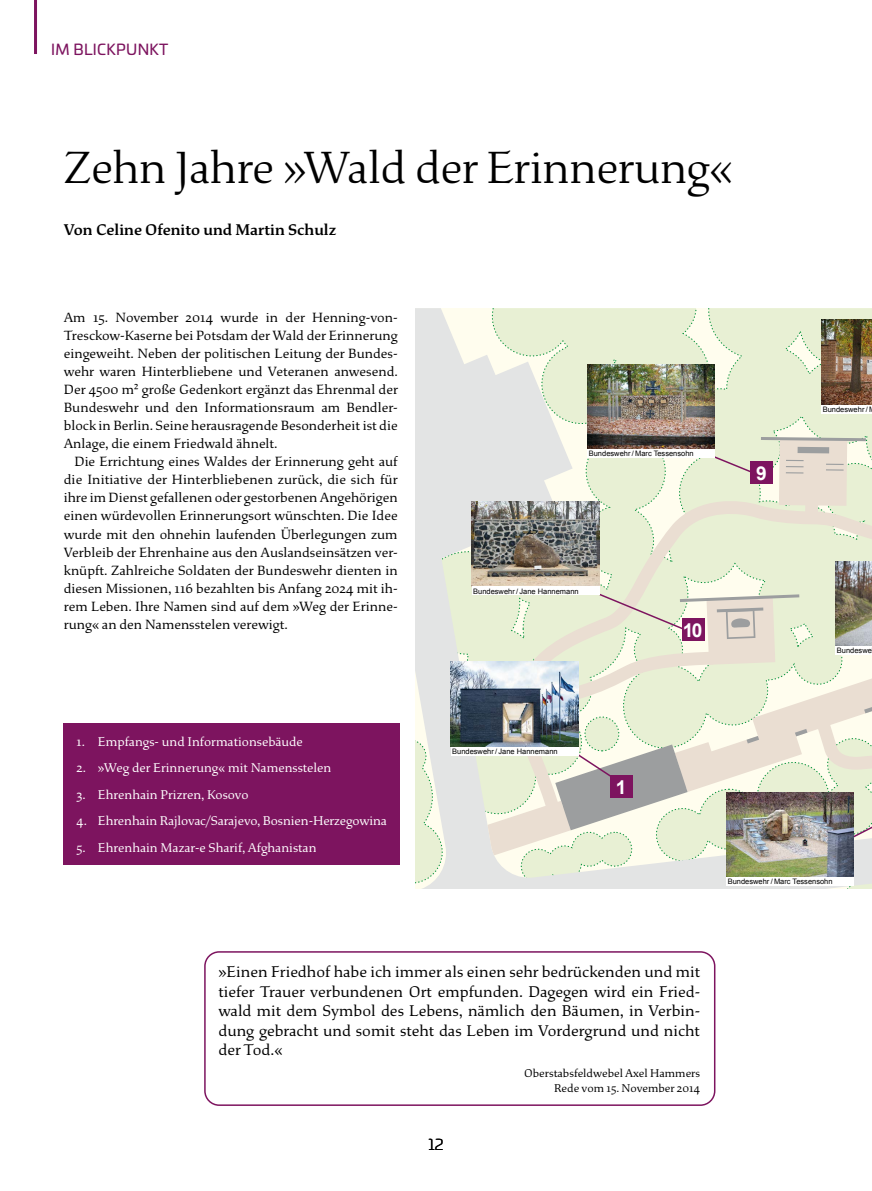
<style>
.page{position:relative;width:872px;height:1191px;background:#fff}
.page>*{position:absolute;margin:0;border:0;box-sizing:border-box;transform-origin:0 0}
.H1_-_HL_Im_Blickpunkt_Service{font:300 48px "Study";letter-spacing:-.01em;color:#000}
.t1{font:700 19.05px "Arial";color:#fff}
.t2{font:16.5px/19.5px "Study";color:#000;text-align:justify}
.P_-_Autor_Großbeitrag{font:600 16.5px "Study";color:#000}
.t3{font:15px "Univia Pro";letter-spacing:.02em;color:#7d145f}
.t4{font:15px "Univia Pro";color:#000}
.P_-_Fließtext_mit_Einzug{font:14.25px/18px "Study";color:#000;text-align:justify}
.P_-_Fließtext_ohne_Einzug{font:14.25px/18px "Study";color:#000;text-align:justify}
.t5{font:13.5px "Study";color:#fff}
.t6{font:12px/15px "Study";color:#000;text-align:right}
.t7{font:7.5px "Arial";color:#000}
</style>
<div class="page">
<hr style="left:34px;top:0;width:3px;height:54px;background:#7d145f">
<div style="left:204px;top:951px;width:511px;height:155px;border:2px solid #7d145f;border-radius:14px"></div>
<div style="left:64px;top:723px;width:336px;height:141px;background:#7d145f"></div>
<svg style="left:415px;top:308px;width:457px;height:581px;background:#e7ebdd"></svg>
<svg style="left:508px;top:432px;width:364px;height:98px;background:#eaedda"></svg>
<svg style="left:487px;top:530px;width:385px;height:325px;background:#eaeed6"></svg>
<svg style="left:864px;top:707px;width:8px;height:6px"></svg>
<svg style="left:761px;top:437px;width:105px;height:69px;background:#e5e0d1"></svg>
<div style="left:797px;top:447px;width:32px;height:6px;background:#9c9e9f"></div>
<svg style="left:521px;top:721px;width:351px;height:168px;background:#e1e2d3"></svg>
<svg style="left:706px;top:452px;width:49px;height:22px"></svg>
<img style="left:451px;top:662px;width:127px;height:85px">
<div style="left:451px;top:747px;width:127px;height:8px;background:#fff"></div>
<img style="left:726px;top:792px;width:128px;height:85px">
<div style="left:726px;top:877px;width:128px;height:9px;background:#fff"></div>
<img style="left:587px;top:364px;width:128px;height:85px">
<div style="left:587px;top:449px;width:128px;height:9px;background:#fff"></div>
<img style="left:821px;top:320px;width:51px;height:85px">
<div style="left:821px;top:405px;width:51px;height:8px;background:#fff"></div>
<img style="left:835px;top:561px;width:37px;height:85px">
<div style="left:835px;top:646px;width:37px;height:9px;background:#fff"></div>
<div style="left:610px;top:775px;width:22px;height:22px;background:#7d145f"></div>
<div style="left:750px;top:461px;width:22px;height:22px;background:#7d145f"></div>
<svg style="left:587px;top:588px;width:212px;height:77px;background:#e5e4d1"></svg>
<img style="left:472px;top:501px;width:127px;height:85px">
<div style="left:472px;top:586px;width:127px;height:9px;background:#fff"></div>
<div style="left:682px;top:618px;width:22px;height:22px;background:#7d145f"></div>
<p class="t3" style="left:51px;top:38px;width:119px">IM BLICKPUNKT</p>
<h1 class="H1_-_HL_Im_Blickpunkt_Service" style="left:64px;top:140px;width:671px">Zehn Jahre »Wald der Erinnerung«</h1>
<p class="P_-_Autor_Großbeitrag" style="left:64px;top:220px;width:274px">Von Celine Ofenito und Martin Schulz</p>
<p class="P_-_Fließtext_ohne_Einzug" style="left:64px;top:309px;width:336px">Am 15. November 2014 wurde in der Henning-von-Tresckow-Kaserne bei Potsdam der Wald der Erinnerung eingeweiht. Neben der politischen Leitung der Bundes&shy;wehr waren Hinterbliebene und Veteranen anwesend.<br>Der 4500 m² große Gedenkort ergänzt das Ehrenmal der Bundeswehr und den Informationsraum am Bendler&shy;block in Berlin. Seine herausragende Besonderheit ist die Anlage, die einem Friedwald ähnelt.</p>
<p class="P_-_Fließtext_mit_Einzug" style="left:64px;top:453px;width:335px;text-indent:11px">Die Errichtung eines Waldes der Erinnerung geht auf die Initiative der Hinterbliebenen zurück, die sich für ihre im Dienst gefallenen oder gestorbenen Angehörigen einen würdevollen Erinnerungsort wünschten. Die Idee wurde mit den ohnehin laufenden Überlegungen zum Verbleib der Ehrenhaine aus den Auslandseinsätzen ver&shy;knüpft. Zahlreiche Soldaten der Bundeswehr dienten in diesen Missionen, 116 bezahlten bis Anfang 2024 mit ih&shy;rem Leben. Ihre Namen sind auf dem »Weg der Erinne&shy;rung« an den Namensstelen verewigt.</p>
<p class="t7" style="left:589px;top:449px;width:106px">Bundeswehr / Marc Tessensohn</p>
<p class="t7" style="left:473px;top:586px;width:107px">Bundeswehr / Jane Hannemann</p>
<p class="t1" style="left:682px;top:617px;width:21px">10</p>
<p class="t1" style="left:756px;top:460px;width:12px">9</p>
<p class="t5" style="left:77px;top:733px;width:228px">1. Empfangs- und Informationsebäude</p>
<p class="t5" style="left:77px;top:760px;width:256px">2. »Weg der Erinnerung« mit Namensstelen</p>
<p class="t5" style="left:77px;top:786px;width:173px">3. Ehrenhain Prizren, Kosovo</p>
<p class="t5" style="left:77px;top:813px;width:312px">4. Ehrenhain Rajlovac/Sarajevo, Bosnien-Herzegowina</p>
<p class="t5" style="left:77px;top:839px;width:241px">5. Ehrenhain Mazar-e Sharif, Afghanistan</p>
<p class="t7" style="left:452px;top:746px;width:107px">Bundeswehr / Jane Hannemann</p>
<p class="t1" style="left:615px;top:774px;width:12px">1</p>
<p class="t7" style="left:822px;top:404px;width:47px">Bundeswehr /</p>
<p class="t7" style="left:837px;top:645px;width:37px">Bundeswe</p>
<p class="t7" style="left:727px;top:876px;width:106px">Bundeswehr / Marc Tessensohn</p>
<p class="t2" style="left:218px;top:962px;width:483px">»Einen Friedhof habe ich immer als einen sehr bedrückenden und mit tiefer Trauer verbundenen Ort empfunden. Dagegen wird ein Fried&shy;wald mit dem Symbol des Lebens, nämlich den Bäumen, in Verbin&shy;dung gebracht und somit steht das Leben im Vordergrund und nicht der Tod.«</p>
<p class="t6" style="left:524px;top:1065px;width:177px">Oberstabsfeldwebel Axel Hammers<br>Rede vom 15. November 2014</p>
<p class="t4" style="left:428px;top:1134px;width:17px">12</p>
</div>
